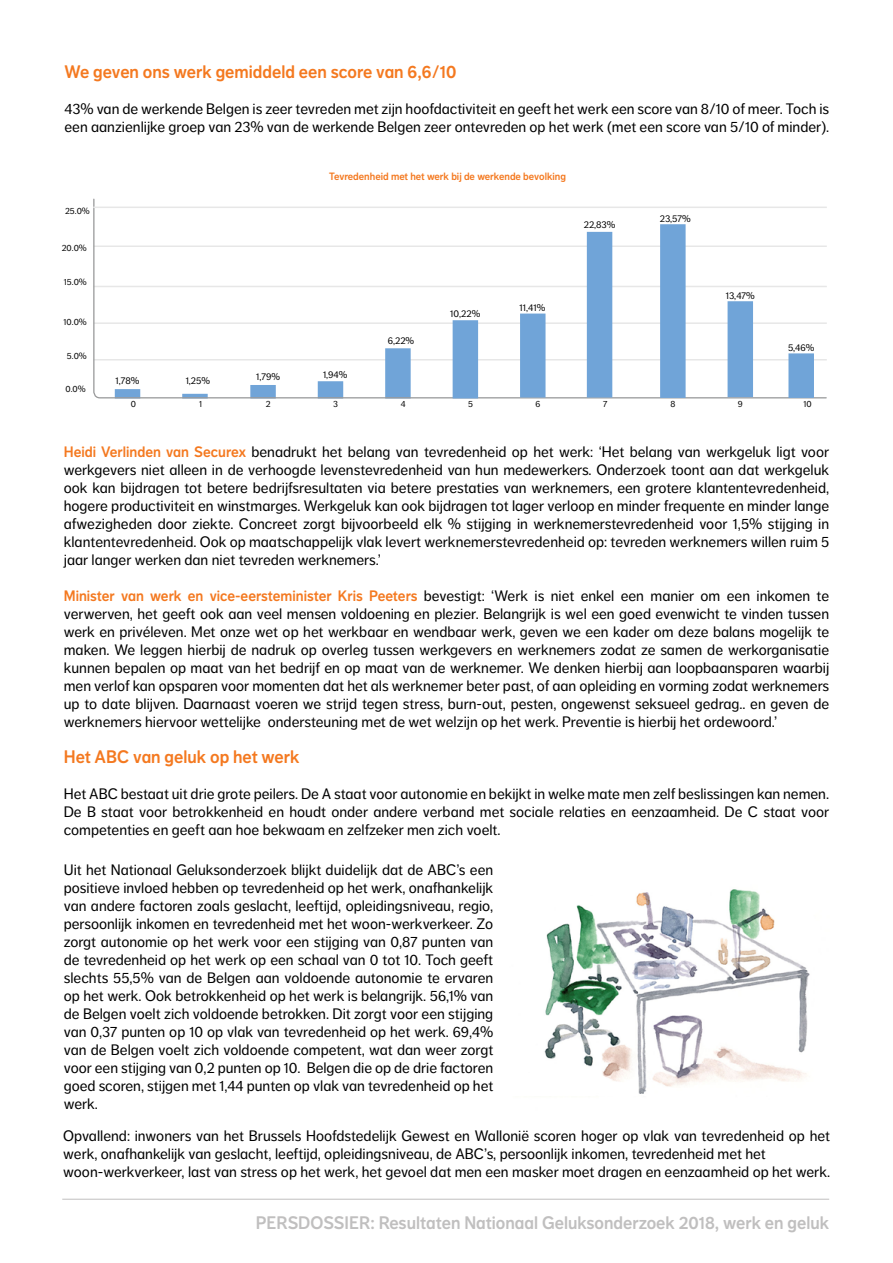
<style>
.page{position:relative;width:893px;height:1263px;background:#fff}
.page>*{position:absolute;margin:0;border:0;box-sizing:border-box;transform-origin:0 0}
.t1{font:18px "NN Dagny Display";color:#f47920}
.t2{font:18px "NN Dagny Display";color:#c0bfbf}
.t3{font:15px/18px "NN Dagny Text";color:#000;text-align:justify}
.t4{font:10.5px "NN Dagny Display";color:#f47920}
.t5{font:9.75px "NN Dagny Text";color:#000}
.t6{font:9px "NN Dagny Text";color:#000}
.s1{font-family:"NN Dagny Display";color:#f47920}
</style>
<div class="page">
<svg style="left:93px;top:198px;width:734px;height:201px"></svg>
<div style="left:453px;top:320px;width:25px;height:78px;background:#70a4d8"></div>
<div style="left:520px;top:314px;width:25px;height:83px;background:#70a4d8"></div>
<div style="left:587px;top:232px;width:25px;height:165px;background:#70a4d8"></div>
<hr style="left:93px;top:207px;width:734px;height:1px;background:#e7e7e7">
<div style="left:660px;top:224px;width:26px;height:174px;background:#70a4d8;border:2px solid #70a4d8"></div>
<div style="left:728px;top:301px;width:25px;height:96px;background:#70a4d8"></div>
<div style="left:788px;top:353px;width:26px;height:45px;background:#70a4d8;border:2px solid #70a4d8"></div>
<hr style="left:62px;top:1199px;width:767px;height:1px;background:#c0bfbf">
<img style="left:544px;top:889px;width:266px;height:205px">
<p class="t1" style="left:65px;top:62px;width:393px">We geven ons werk gemiddeld een score van 6,6/10</p>
<p class="t3" style="left:65px;top:100px;width:766px">43% van de werkende Belgen is zeer tevreden met zijn hoofdactiviteit en geeft het werk een score van 8/10 of meer. Toch is een aanzienlijke groep van 23% van de werkende Belgen zeer ontevreden op het werk (met een score van 5/10 of minder).</p>
<p class="t4" style="left:329px;top:170px;width:238px">Tevredenheid met het werk bij de werkende bevolking</p>
<p class="t6" style="left:65px;top:206px;width:26px">25.0%</p>
<p class="t6" style="left:62px;top:243px;width:26px">20.0%</p>
<p class="t6" style="left:64px;top:277px;width:24px">15.0%</p>
<p class="t6" style="left:64px;top:317px;width:25px">10.0%</p>
<p class="t6" style="left:67px;top:351px;width:21px">5.0%</p>
<p class="t6" style="left:65px;top:384px;width:22px">0.0%</p>
<p class="t5" style="left:388px;top:335px;width:28px">6,22%</p>
<p class="t5" style="left:450px;top:308px;width:32px">10,22%</p>
<p class="t5" style="left:520px;top:302px;width:27px">11,41%</p>
<p class="t5" style="left:584px;top:219px;width:33px">22,83%</p>
<p class="t5" style="left:186px;top:375px;width:26px">1,25%</p>
<p class="t5" style="left:256px;top:371px;width:25px">1,79%</p>
<p class="t5" style="left:323px;top:369px;width:26px">1,94%</p>
<p class="t5" style="left:116px;top:375px;width:25px">1,78%</p>
<p class="t6" style="left:131px;top:398px;width:7px">0</p>
<p class="t6" style="left:199px;top:398px;width:5px">1</p>
<p class="t6" style="left:266px;top:398px;width:6px">2</p>
<p class="t6" style="left:333px;top:398px;width:6px">3</p>
<p class="t6" style="left:401px;top:398px;width:6px">4</p>
<p class="t6" style="left:468px;top:398px;width:6px">5</p>
<p class="t6" style="left:536px;top:398px;width:6px">6</p>
<p class="t6" style="left:603px;top:398px;width:6px">7</p>
<p class="t5" style="left:660px;top:213px;width:33px">23,57%</p>
<p class="t5" style="left:726px;top:290px;width:31px">13,47%</p>
<p class="t5" style="left:788px;top:342px;width:28px">5,46%</p>
<p class="t6" style="left:670px;top:398px;width:6px">8</p>
<p class="t6" style="left:738px;top:398px;width:6px">9</p>
<p class="t6" style="left:804px;top:398px;width:10px">10</p>
<p class="t3" style="left:64px;top:443px;width:767px"><span class="s1">Heidi Verlinden van Securex</span> benadrukt het belang van tevredenheid op het werk: ‘Het belang van werkgeluk ligt voor werkgevers niet alleen in de verhoogde levenstevredenheid van hun medewerkers. Onderzoek toont aan dat werkgeluk ook kan bijdragen tot betere bedrijfsresultaten via betere prestaties van werknemers, een grotere klantentevredenheid, hogere productiviteit en winstmarges. Werkgeluk kan ook bijdragen tot lager verloop en minder frequente en minder lange afwezigheden door ziekte. Concreet zorgt bijvoorbeeld elk % stijging in werknemerstevredenheid voor 1,5% stijging in klantentevredenheid. Ook op maatschappelijk vlak levert werknemerstevredenheid op: tevreden werknemers willen ruim 5 jaar langer werken dan niet tevreden werknemers.’</p>
<p class="t3" style="left:64px;top:587px;width:767px"><span class="s1">Minister van werk en vice-eersteminister Kris Peeters</span> bevestigt: ‘Werk is niet enkel een manier om een inkomen te verwerven, het geeft ook aan veel mensen voldoening en plezier. Belangrijk is wel een goed evenwicht te vinden tussen werk en privéleven. Met onze wet op het werkbaar en wendbaar werk, geven we een kader om deze balans mogelijk te maken. We leggen hierbij de nadruk op overleg tussen werkgevers en werknemers zodat ze samen de werkorganisatie kunnen bepalen op maat van het bedrijf en op maat van de werknemer. We denken hierbij aan loopbaansparen waarbij men verlof kan opsparen voor momenten dat het als werknemer beter past, of aan opleiding en vorming zodat werknemers up to date blijven. Daarnaast voeren we strijd tegen stress, burn-out, pesten, ongewenst seksueel gedrag.. en geven de werknemers hiervoor wettelijke ondersteuning met de wet welzijn op het werk. Preventie is hierbij het ordewoord.’</p>
<p class="t1" style="left:64px;top:746px;width:237px">Het ABC van geluk op het werk</p>
<p class="t3" style="left:64px;top:785px;width:767px">Het ABC bestaat uit drie grote peilers. De A staat voor autonomie en bekijkt in welke mate men zelf beslissingen kan nemen.<br>De B staat voor betrokkenheid en houdt onder andere verband met sociale relaties en eenzaamheid. De C staat voor competenties en geeft aan hoe bekwaam en zelfzeker men zich voelt.</p>
<p class="t3" style="left:64px;top:861px;width:431px">Uit het Nationaal Geluksonderzoek blijkt duidelijk dat de ABC’s een positieve invloed hebben op tevredenheid op het werk, onafhankelijk van andere factoren zoals geslacht, leeftijd, opleidingsniveau, regio, persoonlijk inkomen en tevredenheid met het woon-werkverkeer. Zo zorgt autonomie op het werk voor een stijging van 0,87 punten van de tevredenheid op het werk op een schaal van 0 tot 10. Toch geeft slechts 55,5% van de Belgen aan voldoende autonomie te ervaren op het werk. Ook betrokkenheid op het werk is belangrijk. 56,1% van de Belgen voelt zich voldoende betrokken. Dit zorgt voor een stijging van 0,37 punten op 10 op vlak van tevredenheid op het werk. 69,4% van de Belgen voelt zich voldoende competent, wat dan weer zorgt voor een stijging van 0,2 punten op 10. Belgen die op de drie factoren goed scoren, stijgen met 1,44 punten op vlak van tevredenheid op het werk.</p>
<p class="t3" style="left:63px;top:1127px;width:768px;text-align:left">Opvallend: inwoners van het Brussels Hoofdstedelijk Gewest en Wallonië scoren hoger op vlak van tevredenheid op het werk, onafhankelijk van geslacht, leeftijd, opleidingsniveau, de ABC’s, persoonlijk inkomen, tevredenheid met het woon-werkverkeer, last van stress op het werk, het gevoel dat men een masker moet dragen en eenzaamheid op het werk.</p>
<p class="t2" style="left:256px;top:1212px;width:575px">PERSDOSSIER: Resultaten Nationaal Geluksonderzoek 2018, werk en geluk</p>
</div>
